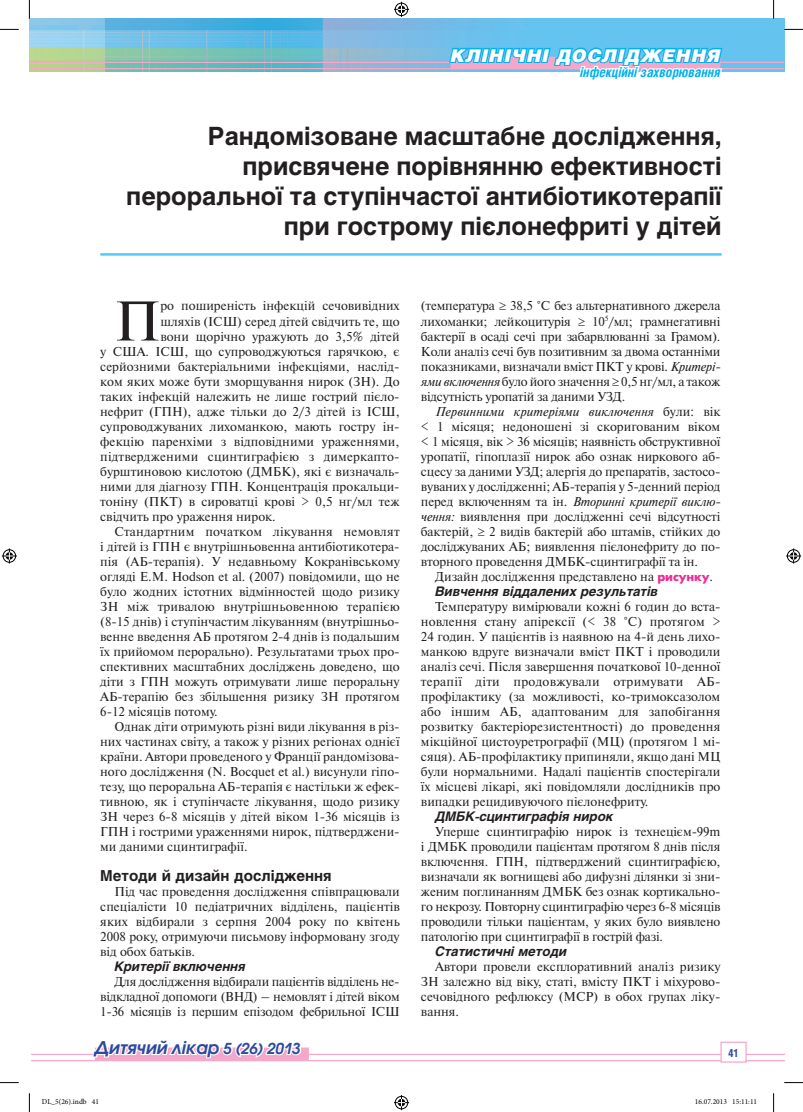
<style>
.page{position:relative;width:803px;height:1112px;background:#fff}
.page>*{position:absolute;margin:0;border:0;box-sizing:border-box;transform-origin:0 0}
.t1{font:55.75px "Newton C";color:#231f20}
.t2{font:700 25px/30px "Helios";color:#231f20;text-align:right}
.t3{font:italic 600 17.5px "Avant Garde Gothic C";color:#2f4a9d}
.t4{font:italic 900 17.5px "Helios";letter-spacing:.05em;color:#fff}
.t5{font:700 15px "Helios";color:#231f20}
.t6{font:italic 700 13.75px "Helios Cond";color:#00b2ef}
.t7{font:italic 700 13.12px "Helios";color:#231f20}
.t8{font:12.88px/15px "Newton C";color:#231f20;text-align:justify}
.t9{font:700 11.25px "Helios Cond";color:#2f4a9d}
.t10{font:7.5px "Minion Pro";color:#000}
.s1{font-size:15px}
.s2{font-style:italic}
.s3{font-family:"Futuris C";font-weight:700;font-size:12.5px;color:#ed2b94}
</style>
<div class="page">
<img style="left:29px;top:19px;width:755px;height:53px">
<hr style="left:29px;top:62px;width:755px;height:1px;background:#f5a7ca">
<hr style="left:29px;top:68px;width:755px;height:1px;background:#f5a7ca">
<hr style="left:31px;top:1053px;width:753px;height:1px;background:#f5a7ca">
<hr style="left:31px;top:1059px;width:753px;height:1px;background:#f5a7ca">
<div style="left:95px;top:1047px;width:214px;height:12px;background:#f5a7ca"></div>
<svg style="left:91px;top:1047px;width:212px;height:15px"></svg>
<svg style="left:448px;top:46px;width:276px;height:26px;background:#6db8e5"></svg>
<div style="left:721px;top:1041px;width:25px;height:20px;background:#fff"></div>
<div style="left:720px;top:1041px;width:27px;height:21px;border:1px solid #f5a7ca"></div>
<hr style="left:100px;top:253px;width:622px;height:2px;background:#53cbf5">
<svg style="left:0;top:29px;width:19px;height:1px"></svg>
<svg style="left:784px;top:29px;width:19px;height:1px"></svg>
<svg style="left:0;top:1082px;width:19px;height:1px"></svg>
<svg style="left:784px;top:1082px;width:19px;height:1px"></svg>
<svg style="left:29px;top:0;width:1px;height:19px"></svg>
<svg style="left:29px;top:1093px;width:1px;height:18px"></svg>
<svg style="left:773px;top:0;width:1px;height:19px"></svg>
<svg style="left:773px;top:1093px;width:1px;height:18px"></svg>
<svg style="left:394px;top:2px;width:15px;height:15px"></svg>
<svg style="left:394px;top:1095px;width:15px;height:14px"></svg>
<svg style="left:2px;top:548px;width:15px;height:15px"></svg>
<svg style="left:786px;top:548px;width:15px;height:15px"></svg>
<h3 class="t4" style="left:450px;top:44px;width:271px">КЛІНІЧНІ ДОСЛІДЖЕННЯ</h3>
<p class="t6" style="left:580px;top:64px;width:142px">інфекційні захворювання</p>
<h2 class="t2" style="left:126px;top:121px;width:597px">Рандомізоване масштабне дослідження, присвячене порівнянню ефективності пероральної та ступінчастої антибіотикотерапії при гострому пієлонефриті у дітей</h2>
<h1 class="t1" style="left:114px;top:291px;width:47px">П</h1>
<p class="t8" style="left:160px;top:298px;width:241px">ро поширеність інфекцій сечовивідних</p>
<p class="t8" style="left:160px;top:313px;width:241px">шляхів (ІСШ) серед дітей свідчить те, що</p>
<p class="t8" style="left:160px;top:328px;width:241px">вони щорічно уражують до 3,5% дітей</p>
<p class="t8" style="left:100px;top:343px;width:301px">у США. ІСШ, що супроводжуються гарячкою, є</p>
<p class="t8" style="left:100px;top:358px;width:301px">серйозними бактеріальними інфекціями, наслід-</p>
<p class="t8" style="left:100px;top:373px;width:301px">ком яких може бути зморщування нирок (ЗН). До</p>
<p class="t8" style="left:100px;top:388px;width:301px">таких інфекцій належить не лише гострий пієло-</p>
<p class="t8" style="left:100px;top:403px;width:301px">нефрит (ГПН), адже тільки до 2/3 дітей із ІСШ,</p>
<p class="t8" style="left:100px;top:418px;width:301px">супроводжуваних лихоманкою, мають гостру ін-</p>
<p class="t8" style="left:100px;top:433px;width:301px">фекцію паренхіми з відповідними ураженнями,</p>
<p class="t8" style="left:100px;top:448px;width:301px">підтвердженими сцинтиграфією з димеркапто-</p>
<p class="t8" style="left:100px;top:463px;width:301px">бурштиновою кислотою (ДМБК), які є визначаль-</p>
<p class="t8" style="left:100px;top:478px;width:301px">ними для діагнозу ГПН. Концентрація прокальци-</p>
<p class="t8" style="left:100px;top:493px;width:301px">тоніну (ПКТ) в сироватці крові &gt; 0,5 нг/мл теж</p>
<p class="t8" style="left:100px;top:508px;width:177px">свідчить про ураження нирок.</p>
<p class="t8" style="left:114px;top:523px;width:287px">Стандартним початком лікування немовлят</p>
<p class="t8" style="left:100px;top:538px;width:301px">і дітей із ГПН є внутрішньовенна антибіотикотера-</p>
<p class="t8" style="left:100px;top:553px;width:301px">пія (АБ-терапія). У недавньому Кокранівському</p>
<p class="t8" style="left:100px;top:568px;width:301px">огляді E.M. Hodson et al. (2007) повідомили, що не</p>
<p class="t8" style="left:100px;top:583px;width:301px">було жодних істотних відмінностей щодо ризику</p>
<p class="t8" style="left:100px;top:598px;width:301px">ЗН між тривалою внутрішньовенною терапією</p>
<p class="t8" style="left:100px;top:613px;width:301px">(8-15 днів) і ступінчастим лікуванням (внутрішньо-</p>
<p class="t8" style="left:100px;top:628px;width:301px">венне введення АБ протягом 2-4 днів із подальшим</p>
<p class="t8" style="left:100px;top:643px;width:301px">їх прийомом перорально). Результатами трьох про-</p>
<p class="t8" style="left:100px;top:658px;width:301px">спективних масштабних досліджень доведено, що</p>
<p class="t8" style="left:100px;top:673px;width:301px">діти з ГПН можуть отримувати лише пероральну</p>
<p class="t8" style="left:100px;top:688px;width:301px">АБ-терапію без збільшення ризику ЗН протягом</p>
<p class="t8" style="left:100px;top:703px;width:119px">6-12 місяців потому.</p>
<p class="t8" style="left:114px;top:718px;width:287px">Однак діти отримують різні види лікування в різ-</p>
<p class="t8" style="left:100px;top:733px;width:301px">них частинах світу, а також у різних регіонах однієї</p>
<p class="t8" style="left:100px;top:748px;width:301px">країни. Автори проведеного у Франції рандомізова-</p>
<p class="t8" style="left:100px;top:763px;width:301px">ного дослідження (N. Bocquet et al.) висунули гіпо-</p>
<p class="t8" style="left:100px;top:778px;width:301px">тезу, що пероральна АБ-терапія є настільки ж ефек-</p>
<p class="t8" style="left:100px;top:793px;width:301px">тивною, як і ступінчасте лікування, щодо ризику</p>
<p class="t8" style="left:100px;top:808px;width:301px">ЗН через 6-8 місяців у дітей віком 1-36 місяців із</p>
<p class="t8" style="left:100px;top:823px;width:301px">ГПН і гострими ураженнями нирок, підтверджени-</p>
<p class="t8" style="left:100px;top:838px;width:149px">ми даними сцинтиграфії.</p>
<p class="t5" style="left:100px;top:866px;width:233px">Методи й дизайн дослідження</p>
<p class="t8" style="left:100px;top:883px;width:301px;text-indent:14px">Під час проведення дослідження співпрацювали спеціалісти 10 педіатричних відділень, пацієнтів яких відбирали з серпня 2004 року по квітень 2008 року, отримуючи письмову інформовану згоду від обох батьків.</p>
<p class="t7" style="left:114px;top:958px;width:133px">Критерії включення</p>
<p class="t8" style="left:100px;top:973px;width:301px;text-indent:14px">Для дослідження відбирали пацієнтів відділень не&shy;відкладної допомоги (ВНД) – немовлят і дітей віком 1-36 місяців із першим епізодом фебрильної ІСШ</p>
<h3 class="t3" style="left:95px;top:1036px;width:207px">Дитячий лікар <span class="s1">5 (26) 2013</span></h3>
<p class="t8" style="left:421px;top:298px;width:301px">(температура ≥ 38,5 °С без альтернативного джерела лихоманки; лейкоцитурія ≥ 10<sup>5</sup>/мл; грамнегативні бактерії в осаді сечі при забарвлюванні за Грамом).<br>Коли аналіз сечі був позитивним за двома останніми показниками, визначали вміст ПКТ у крові. <span class="s2">Критері&shy;ями включення</span> було його значення ≥ 0,5 нг/мл, а також відсутність уропатій за даними УЗД.</p>
<p class="t8" style="left:421px;top:403px;width:301px;text-indent:14px"><span class="s2">Первинними критеріями виключення</span> були: вік &lt; 1 місяця; недоношені зі скоригованим віком &lt; 1 місяця, вік &gt; 36 місяців; наявність обструктивної уропатії, гіпоплазії нирок або ознак ниркового аб&shy;сцесу за даними УЗД; алергія до препаратів, застосо&shy;вуваних у дослідженні; АБ-терапія у 5-денний період перед включенням та ін. <span class="s2">Вторинні критерії виклю&shy;чення:</span> виявлення при дослідженні сечі відсутності бактерій, ≥ 2 видів бактерій або штамів, стійких до досліджуваних АБ; виявлення пієлонефриту до по&shy;вторного проведення ДМБК-сцинтиграфії та ін.</p>
<p class="t8" style="left:435px;top:568px;width:279px">Дизайн дослідження представлено на <span class="s3">рисунку</span>.</p>
<p class="t7" style="left:435px;top:583px;width:224px">Вивчення віддалених результатів</p>
<p class="t8" style="left:421px;top:598px;width:301px;text-indent:14px">Температуру вимірювали кожні 6 годин до вста&shy;новлення стану апірексії (&lt; 38 °C) протягом &gt; 24 годин. У пацієнтів із наявною на 4-й день лихо&shy;манкою вдруге визначали вміст ПКТ і проводили аналіз сечі. Після завершення початкової 10-денної терапії діти продовжували отримувати АБ&shy;профілактику (за можливості, ко-тримоксазолом або іншим АБ, адаптованим для запобігання розвитку бактеріорезистентності) до проведення мікційної цистоуретрографії (МЦ) (протягом 1 мі&shy;сяця). АБ-профілактику припиняли, якщо дані МЦ були нормальними. Надалі пацієнтів спостерігали їх місцеві лікарі, які повідомляли дослідників про випадки рецидивуючого пієлонефриту.</p>
<p class="t7" style="left:435px;top:808px;width:180px">ДМБК-сцинтиграфія нирок</p>
<p class="t8" style="left:421px;top:823px;width:301px;text-indent:14px">Уперше сцинтиграфію нирок із технецієм-99m і ДМБК проводили пацієнтам протягом 8 днів після включення. ГПН, підтверджений сцинтиграфією, визначали як вогнищеві або дифузні ділянки зі зни&shy;женим поглинанням ДМБК без ознак кортикально&shy;го некрозу. Повторну сцинтиграфію через 6-8 місяців проводили тільки пацієнтам, у яких було виявлено патологію при сцинтиграфії в гострій фазі.</p>
<p class="t7" style="left:435px;top:943px;width:133px">Статистичні методи</p>
<p class="t8" style="left:421px;top:958px;width:301px;text-indent:14px">Автори провели експлоративний аналіз ризику ЗН залежно від віку, статі, вмісту ПКТ і міхурово&shy;сечовідного рефлюксу (МСР) в обох групах ліку&shy;вання.</p>
<p class="t9" style="left:728px;top:1045px;width:12px">41</p>
<p class="t10" style="left:42px;top:1096px;width:59px">DL_5(26).indb 41</p>
<p class="t10" style="left:695px;top:1096px;width:64px">16.07.2013 15:11:11</p>
</div>
